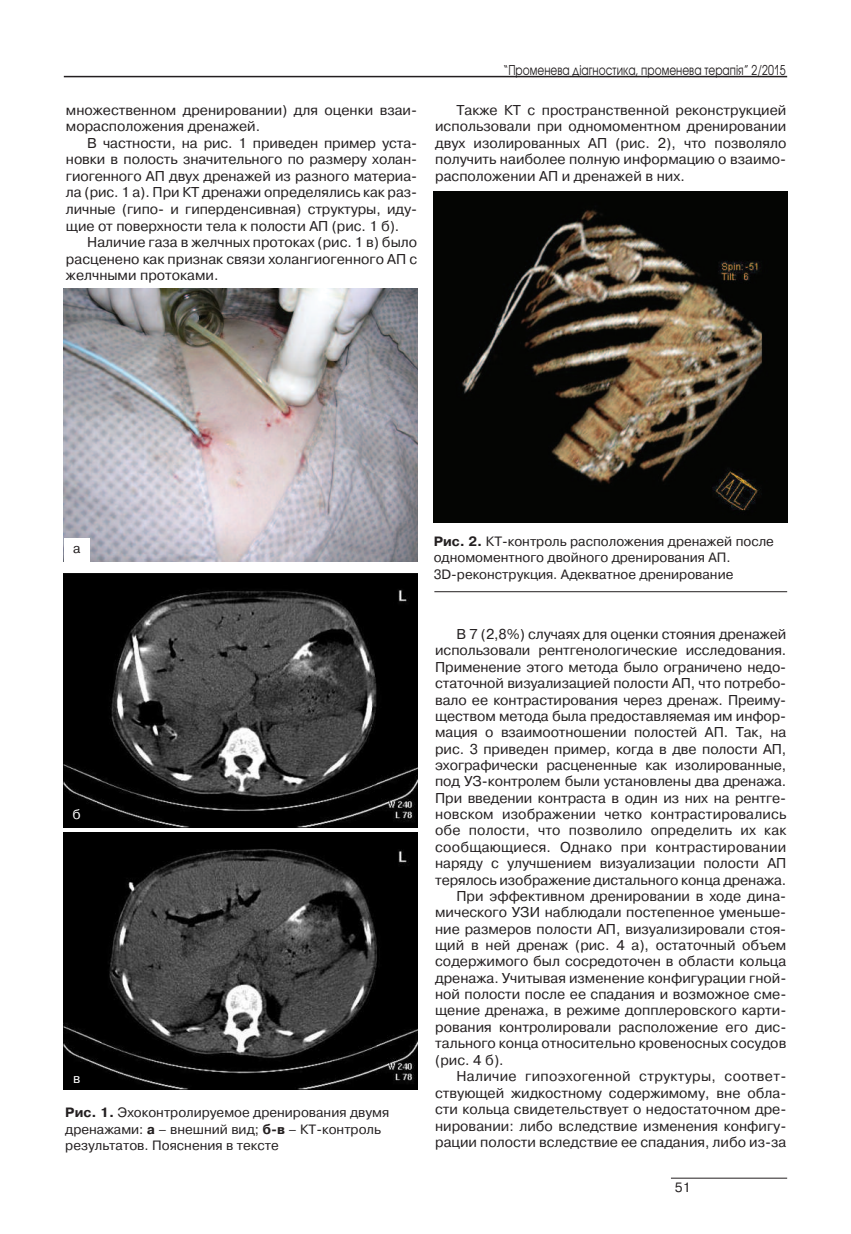
<style>
.page{position:relative;width:851px;height:1234px;background:#fff}
.page>*{position:absolute;margin:0;border:0;box-sizing:border-box;transform-origin:0 0}
.t1{font:14.25px/16.5px "Pragmatica C";color:#231f20;text-align:justify}
.t2{font:14.25px "Pragmatica C";letter-spacing:.02em;color:#231f20}
.t3{font:13.5px/16.2px "Pragmatica C";color:#231f20}
.t4{font:13.5px "Avant Garde Gothic C";color:#231f20;scale:.79 1}
.t5{font:13.5px "Pragmatica C";color:#fff}
.s1{font-weight:700}
</style>
<div class="page">
<hr style="left:670px;top:1177px;width:117px;height:1px;background:#231f20">
<hr style="left:64px;top:76px;width:723px;height:1px;background:#231f20">
<img style="left:64px;top:288px;width:354px;height:273px">
<img style="left:433px;top:192px;width:354px;height:330px">
<img style="left:64px;top:573px;width:354px;height:254px">
<svg style="left:64px;top:1088px;width:354px;height:2px"></svg>
<img style="left:64px;top:832px;width:354px;height:256px">
<div style="left:64px;top:538px;width:26px;height:23px;background:#fff"></div>
<hr style="left:434px;top:591px;width:353px;height:1px;background:#231f20">
<p class="t1" style="left:66px;top:102px;width:352px">множественном дренировании) для оценки взаи&shy;морасположения дренажей.</p>
<p class="t1" style="left:66px;top:135px;width:352px;text-indent:21px">В частности, на рис. 1 приведен пример уста&shy;новки в полость значительного по размеру холан&shy;гиогенного АП двух дренажей из разного материа&shy;ла (рис. 1 а). При КТ дренажи определялись как раз&shy;личные (гипо- и гиперденсивная) структуры, иду&shy;щие от поверхности тела к полости АП (рис. 1 б).</p>
<p class="t1" style="left:66px;top:234px;width:352px;text-indent:21px">Наличие газа в желчных протоках (рис. 1 в) было расценено как признак связи холангиогенного АП с желчными протоками.</p>
<p class="t4" style="left:503px;top:62px;width:359px">“Променева діагностика, променева терапія” 2/2015</p>
<p class="t1" style="left:435px;top:102px;width:352px;text-indent:21px">Также КТ с пространственной реконструкцией использовали при одномоментном дренировании двух изолированных АП (рис. 2), что позволяло получить наиболее полную информацию о взаимо&shy;расположении АП и дренажей в них.</p>
<p class="t3" style="left:73px;top:540px;width:9px">а</p>
<p class="t5" style="left:73px;top:806px;width:10px">б</p>
<p class="t5" style="left:73px;top:1070px;width:9px">в</p>
<p class="t3" style="left:65px;top:1104px;width:325px"><span class="s1">Рис. 1.</span> Эхоконтролируемое дренирования двумя дренажами: <span class="s1">а</span> – внешний вид; <span class="s1">б-в</span> – КТ-контроль результатов. Пояснения в тексте</p>
<p class="t3" style="left:433px;top:533px;width:342px"><span class="s1">Рис. 2.</span> КТ-контроль расположения дренажей после одномоментного двойного дренирования АП.<br>3D-реконструкция. Адекватное дренирование</p>
<p class="t1" style="left:456px;top:625px;width:331px">В 7 (2,8%) случаях для оценки стояния дренажей</p>
<p class="t1" style="left:435px;top:642px;width:352px">использовали рентгенологические исследования.</p>
<p class="t1" style="left:435px;top:658px;width:352px">Применение этого метода было ограничено недо-</p>
<p class="t1" style="left:435px;top:675px;width:352px">статочной визуализацией полости АП, что потребо-</p>
<p class="t1" style="left:435px;top:691px;width:352px">вало ее контрастирования через дренаж. Преиму-</p>
<p class="t1" style="left:435px;top:707px;width:352px">ществом метода была предоставляемая им инфор-</p>
<p class="t1" style="left:435px;top:724px;width:352px">мация о взаимоотношении полостей АП. Так, на</p>
<p class="t1" style="left:435px;top:740px;width:352px">рис. 3 приведен пример, когда в две полости АП,</p>
<p class="t1" style="left:435px;top:756px;width:352px">эхографически расцененные как изолированные,</p>
<p class="t1" style="left:435px;top:773px;width:352px">под УЗ-контролем были установлены два дренажа.</p>
<p class="t1" style="left:435px;top:789px;width:352px">При введении контраста в один из них на рентге-</p>
<p class="t1" style="left:435px;top:805px;width:352px">новском изображении четко контрастировались</p>
<p class="t1" style="left:435px;top:822px;width:352px">обе полости, что позволило определить их как</p>
<p class="t1" style="left:435px;top:838px;width:352px">сообщающиеся. Однако при контрастировании</p>
<p class="t1" style="left:435px;top:854px;width:352px">наряду с улучшением визуализации полости АП</p>
<p class="t1" style="left:435px;top:871px;width:352px">терялось изображение дистального конца дренажа.</p>
<p class="t1" style="left:456px;top:887px;width:331px">При эффективном дренировании в ходе дина-</p>
<p class="t1" style="left:435px;top:903px;width:352px">мического УЗИ наблюдали постепенное уменьше-</p>
<p class="t1" style="left:435px;top:920px;width:352px">ние размеров полости АП, визуализировали стоя-</p>
<p class="t1" style="left:435px;top:936px;width:352px">щий в ней дренаж (рис. 4 а), остаточный объем</p>
<p class="t1" style="left:435px;top:952px;width:352px">содержимого был сосредоточен в области кольца</p>
<p class="t1" style="left:435px;top:969px;width:352px">дренажа. Учитывая изменение конфигурации гной-</p>
<p class="t1" style="left:435px;top:985px;width:352px">ной полости после ее спадания и возможное сме-</p>
<p class="t1" style="left:435px;top:1002px;width:352px">щение дренажа, в режиме допплеровского карти-</p>
<p class="t1" style="left:435px;top:1018px;width:352px">рования контролировали расположение его дис-</p>
<p class="t1" style="left:435px;top:1034px;width:352px">тального конца относительно кровеносных сосудов</p>
<p class="t1" style="left:435px;top:1051px;width:70px">(рис. 4 б).</p>
<p class="t2" style="left:456px;top:1067px;width:331px">Наличие гипоэхогенной структуры, соответ-</p>
<p class="t1" style="left:435px;top:1084px;width:352px">ствующей жидкостному содержимому, вне обла-</p>
<p class="t1" style="left:435px;top:1100px;width:352px">сти кольца свидетельствует о недостаточном дре-</p>
<p class="t1" style="left:435px;top:1117px;width:352px">нировании: либо вследствие изменения конфигу-</p>
<p class="t1" style="left:435px;top:1133px;width:352px">рации полости вследствие ее спадания, либо из-за</p>
<p class="t3" style="left:674px;top:1179px;width:17px">51</p>
</div>
